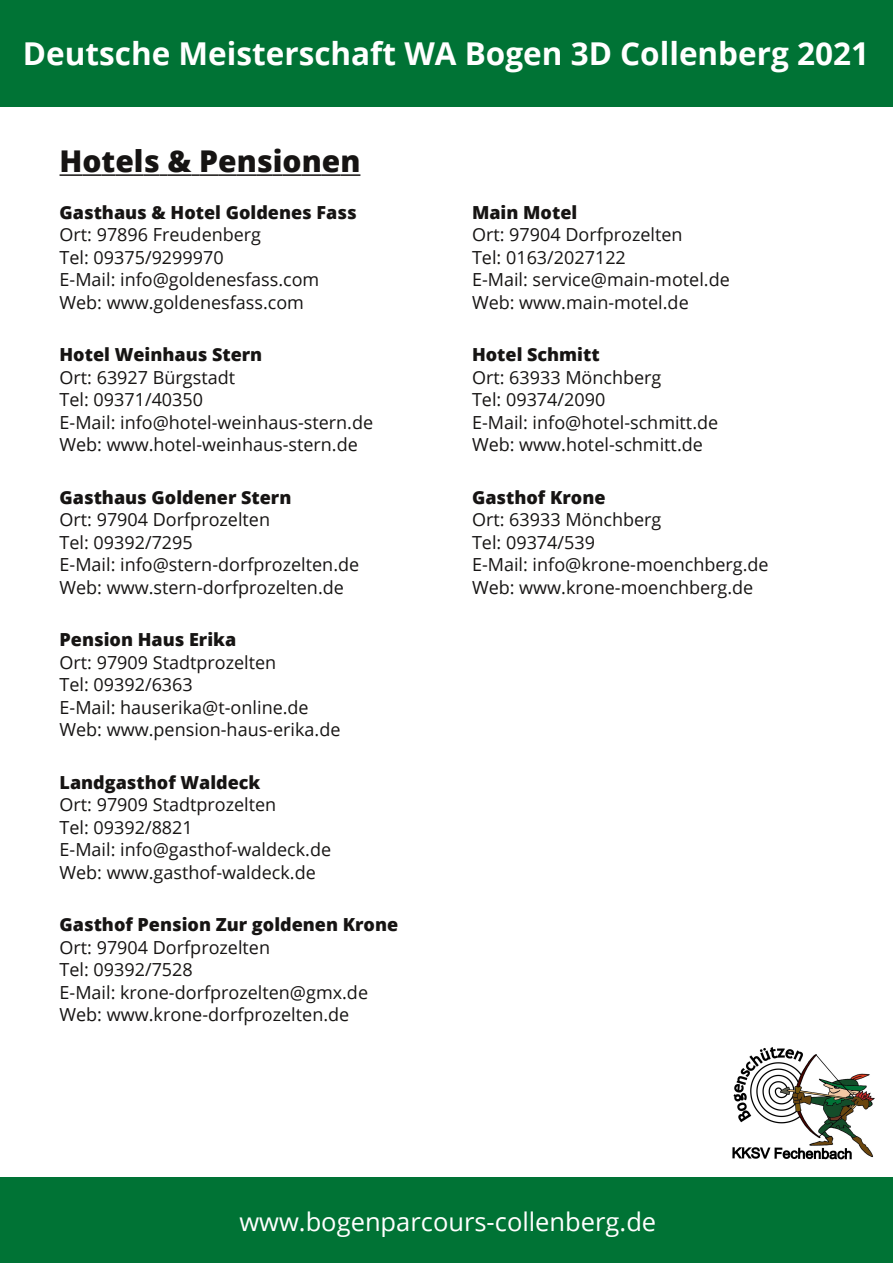
<style>
.page{position:relative;width:893px;height:1263px;background:#fff}
.page>*{position:absolute;margin:0;border:0;box-sizing:border-box;transform-origin:0 0}
.t1{font:700 31.5px "Open Sans";color:#fff}
.t2{font:800 30px "Open Sans";color:#161413}
.t3{font:25.5px "Open Sans";color:#fff}
.t4{font:18px/22.5px "Open Sans";color:#161413}
.t5{font:800 18px "Open Sans";color:#161413}
</style>
<div class="page">
<img style="left:718px;top:1047px;width:169px;height:131px">
<div style="left:0;top:0;width:893px;height:106px;background:#007335"></div>
<div style="left:0;top:1178px;width:893px;height:85px;background:#007335"></div>
<hr style="left:60px;top:174px;width:23px;height:2px;background:#161413">
<svg style="left:83px;top:174px;width:84px;height:2px"></svg>
<hr style="left:167px;top:174px;width:24px;height:2px;background:#161413">
<svg style="left:191px;top:174px;width:46px;height:2px"></svg>
<hr style="left:237px;top:174px;width:20px;height:2px;background:#161413">
<svg style="left:257px;top:174px;width:45px;height:2px"></svg>
<hr style="left:302px;top:174px;width:20px;height:2px;background:#161413">
<svg style="left:322px;top:174px;width:18px;height:2px"></svg>
<hr style="left:340px;top:174px;width:20px;height:2px;background:#161413">
<h1 class="t1" style="left:23px;top:31px;width:848px">Deutsche Meisterschaft WA Bogen 3D Collenberg 2021</h1>
<h2 class="t2" style="left:60px;top:140px;width:302px">Hotels &amp; Pensionen</h2>
<p class="t5" style="left:60px;top:199px;width:299px">Gasthaus &amp; Hotel Goldenes Fass</p>
<p class="t4" style="left:60px;top:223px;width:261px">Ort: 97896 Freudenberg<br>Tel: 09375/9299970<br>E-Mail: info@goldenesfass.com<br>Web: www.goldenesfass.com</p>
<p class="t5" style="left:60px;top:342px;width:204px">Hotel Weinhaus Stern</p>
<p class="t4" style="left:60px;top:365px;width:315px">Ort: 63927 Bürgstadt<br>Tel: 09371/40350<br>E-Mail: info@hotel-weinhaus-stern.de<br>Web: www.hotel-weinhaus-stern.de</p>
<p class="t5" style="left:60px;top:484px;width:233px">Gasthaus Goldener Stern</p>
<p class="t4" style="left:60px;top:508px;width:301px">Ort: 97904 Dorfprozelten<br>Tel: 09392/7295<br>E-Mail: info@stern-dorfprozelten.de<br>Web: www.stern-dorfprozelten.de</p>
<p class="t5" style="left:60px;top:627px;width:178px">Pension Haus Erika</p>
<p class="t4" style="left:60px;top:650px;width:282px">Ort: 97909 Stadtprozelten<br>Tel: 09392/6363<br>E-Mail: hauserika@t-online.de<br>Web: www.pension-haus-erika.de</p>
<p class="t5" style="left:60px;top:769px;width:202px">Landgasthof Waldeck</p>
<p class="t4" style="left:60px;top:793px;width:273px">Ort: 97909 Stadtprozelten<br>Tel: 09392/8821<br>E-Mail: info@gasthof-waldeck.de<br>Web: www.gasthof-waldeck.de</p>
<p class="t5" style="left:60px;top:912px;width:340px">Gasthof Pension Zur goldenen Krone</p>
<p class="t4" style="left:60px;top:935px;width:310px">Ort: 97904 Dorfprozelten<br>Tel: 09392/7528<br>E-Mail: krone-dorfprozelten@gmx.de<br>Web: www.krone-dorfprozelten.de</p>
<p class="t5" style="left:472px;top:199px;width:107px">Main Motel</p>
<p class="t4" style="left:472px;top:223px;width:259px">Ort: 97904 Dorfprozelten<br>Tel: 0163/2027122<br>E-Mail: service@main-motel.de<br>Web: www.main-motel.de</p>
<p class="t5" style="left:472px;top:342px;width:129px">Hotel Schmitt</p>
<p class="t4" style="left:472px;top:365px;width:248px">Ort: 63933 Mönchberg<br>Tel: 09374/2090<br>E-Mail: info@hotel-schmitt.de<br>Web: www.hotel-schmitt.de</p>
<p class="t5" style="left:472px;top:484px;width:135px">Gasthof Krone</p>
<p class="t4" style="left:472px;top:508px;width:298px">Ort: 63933 Mönchberg<br>Tel: 09374/539<br>E-Mail: info@krone-moenchberg.de<br>Web: www.krone-moenchberg.de</p>
<h3 class="t3" style="left:239px;top:1204px;width:418px">www.bogenparcours-collenberg.de</h3>
</div>
